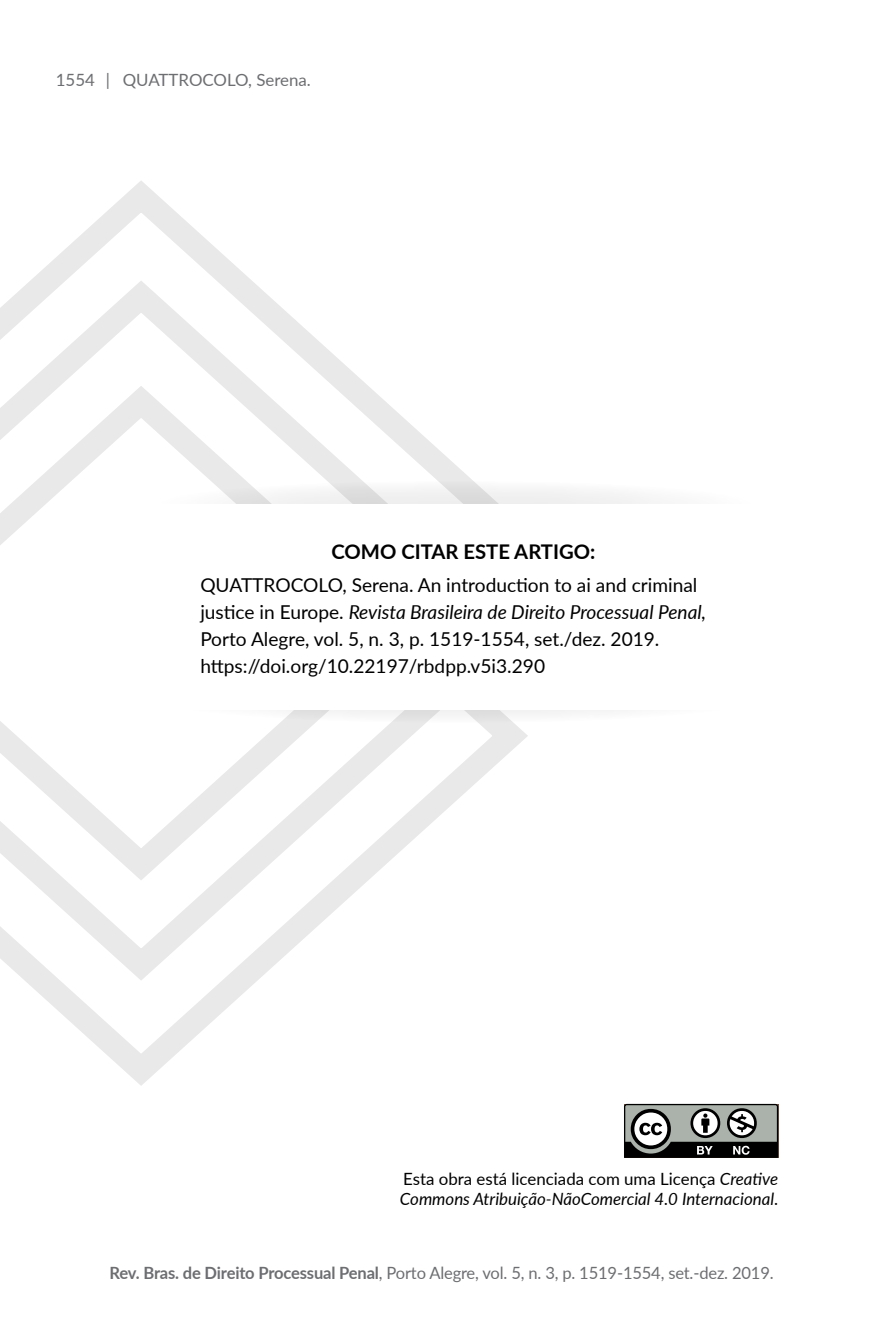
<style>
.page{position:relative;width:893px;height:1340px;background:#fff}
.page>*{position:absolute;margin:0;border:0;box-sizing:border-box;transform-origin:0 0}
.t1{font:700 20.25px "Lato";color:#000}
.t2{font:19.12px/27px "Lato";color:#000}
.t3{font:16.88px "Lato";letter-spacing:-.01em;color:#6d6e71}
.t4{font:italic 16.88px/20.2px "Lato";color:#000}
.s1{font-style:italic}
.s2{font-style:normal}
.s3{font-weight:700}
</style>
<div class="page">
<svg style="left:49px;top:181px;width:184px;height:83px"></svg>
<svg style="left:0;top:264px;width:349px;height:105px"></svg>
<svg style="left:0;top:369px;width:528px;height:717px"></svg>
<svg style="left:153px;top:480px;width:606px;height:48px;fill:#f4f4f4"></svg>
<svg style="left:153px;top:676px;width:606px;height:47px"></svg>
<div style="left:151px;top:504px;width:625px;height:205px;background:#fff"></div>
<svg style="left:624px;top:1103px;width:155px;height:55px;background:#737673"></svg>
<p class="t3" style="left:56px;top:67px;width:257px">1554 | Quattroco lo, Serena.</p>
<p class="t1" style="left:331px;top:536px;width:17px">COMO</p>
<p class="t1" style="left:401px;top:536px;width:75px">CITARESTE</p>
<p class="t1" style="left:514px;top:536px;width:27px">ARTIGO</p>
<p class="t1" style="left:590px;top:536px;width:7px">:</p>
<p class="t2" style="left:200px;top:571px;width:507px">QUATTROCOLO, Serena. An introduction to ai and criminal justice in Europe. <span class="s1">Revista Brasileira de Direito Processual Penal, </span>Porto Alegre, vol. 5, n. 3, p. 1519-1554, set./dez. 2019. https://doi.org/10.22197/rbdpp.v5i3.290</p>
<p class="t4" style="left:400px;top:1167px;width:380px"><span class="s2">Esta obra está licenciada com uma Licença</span> Creative<br>Commons Atribuição-NãoComercial 4.0 Internacional<span class="s2">.</span></p>
<p class="t3" style="left:110px;top:1260px;width:666px"><span class="s3">Rev. Bras. de Direito Processual Penal</span>, Porto Alegre, vol. 5, n. 3, p. 1519-1554, set.-dez. 2019.</p>
</div>
